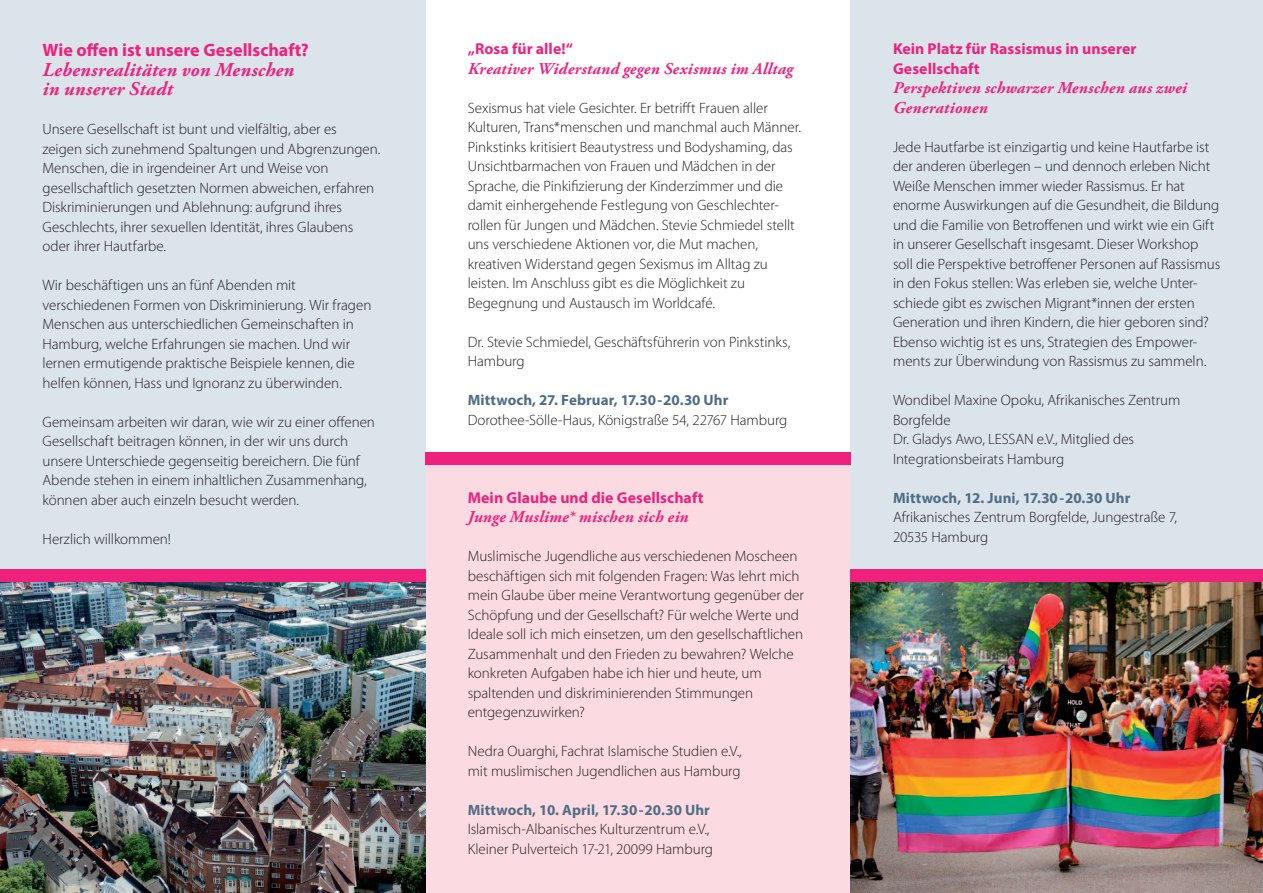
<style>
.page{position:relative;width:1263px;height:893px;background:#fff}
.page>*{position:absolute;margin:0;border:0;box-sizing:border-box;transform-origin:0 0}
.t1{font:italic 700 19.5px/19.5px "Adobe Garamond Pro";letter-spacing:.01em;color:#ee227d}
.t2{font:700 18px "Myriad Pro";color:#ee227d}
.t3{font:italic 700 16.5px/19.5px "Adobe Garamond Pro";letter-spacing:.015em;color:#ee227d}
.t4{font:700 15.75px/19.5px "Myriad Pro";letter-spacing:.005em;color:#ee227d}
.t5{font:300 15px/19.5px "Myriad Pro";letter-spacing:-.005em;color:#231f20}
.t6{font:700 15px "Myriad Pro";letter-spacing:.005em;color:#506d86}
</style>
<div class="page">
<div style="left:425px;top:464px;width:425px;height:429px;background:#fbdbe1"></div>
<div style="left:850px;top:0;width:413px;height:574px;background:#dbe3eb"></div>
<div style="left:0;top:0;width:425px;height:578px;background:#dbe3eb"></div>
<img style="left:0;top:582px;width:425px;height:311px">
<img style="left:850px;top:582px;width:413px;height:311px">
<div style="left:425px;top:452px;width:425px;height:13px;background:#ee227d"></div>
<div style="left:850px;top:569px;width:413px;height:13px;background:#ee227d"></div>
<div style="left:0;top:569px;width:425px;height:13px;background:#ee227d"></div>
<p class="t2" style="left:43px;top:38px;width:268px">Wie offen ist unsere Gesellschaft?</p>
<h1 class="t1" style="left:43px;top:60px;width:253px">Lebensrealitäten von Menschen in unserer Stadt</h1>
<p class="t5" style="left:43px;top:120px;width:339px">Unsere Gesellschaft ist bunt und vielfältig, aber es<br>zeigen sich zunehmend Spaltungen und Abgrenzungen.<br>Menschen, die in irgendeiner Art und Weise von gesellschaftlich gesetzten Normen abweichen, erfahren Diskriminierungen und Ablehnung: aufgrund ihres Geschlechts, ihrer sexuellen Identität, ihres Glaubens oder ihrer Hautfarbe.</p>
<p class="t5" style="left:43px;top:276px;width:330px">Wir beschäftigen uns an fünf Abenden mit verschiedenen Formen von Diskriminierung. Wir fragen Menschen aus unterschiedlichen Gemeinschaften in Hamburg, welche Erfahrungen sie machen. Und wir lernen ermutigende praktische Beispiele kennen, die helfen können, Hass und Ignoranz zu überwinden.</p>
<p class="t5" style="left:43px;top:412px;width:334px">Gemeinsam arbeiten wir daran, wie wir zu einer offenen Gesellschaft beitragen können, in der wir uns durch unsere Unterschiede gegenseitig bereichern. Die fünf Abende stehen in einem inhaltlichen Zusammenhang, können aber auch einzeln besucht werden.</p>
<p class="t5" style="left:43px;top:529px;width:130px">Herzlich willkommen!</p>
<p class="t4" style="left:468px;top:39px;width:107px">„Rosa für alle!“</p>
<p class="t3" style="left:468px;top:59px;width:327px">Kreativer Widerstand gegen Sexismus im Alltag</p>
<p class="t5" style="left:468px;top:98px;width:335px">Sexismus hat viele Gesichter. Er betrifft Frauen aller Kulturen, Trans*menschen und manchmal auch Männer.<br>Pinkstinks kritisiert Beautystress und Bodyshaming, das Unsichtbarmachen von Frauen und Mädchen in der Sprache, die Pinkifizierung der Kinderzimmer und die damit einhergehende Festlegung von Geschlechter&shy;rollen für Jungen und Mädchen. Stevie Schmiedel stellt uns verschiedene Aktionen vor, die Mut machen, kreativen Widerstand gegen Sexismus im Alltag zu leisten. Im Anschluss gibt es die Möglichkeit zu Begegnung und Austausch im Worldcafé.</p>
<p class="t5" style="left:468px;top:332px;width:324px">Dr. Stevie Schmiedel, Geschäftsführerin von Pinkstinks,<br>Hamburg</p>
<p class="t6" style="left:468px;top:390px;width:262px">Mittwoch, 27. Februar, 17.30-20.30 Uhr</p>
<p class="t5" style="left:468px;top:410px;width:321px">Dorothee-Sölle-Haus, Königstraße 54, 22767 Hamburg</p>
<p class="t4" style="left:468px;top:487px;width:237px">Mein Glaube und die Gesellschaft</p>
<p class="t3" style="left:468px;top:508px;width:222px">Junge Muslime* mischen sich ein</p>
<p class="t5" style="left:468px;top:547px;width:338px">Muslimische Jugendliche aus verschiedenen Moscheen beschäftigen sich mit folgenden Fragen: Was lehrt mich mein Glaube über meine Verantwortung gegenüber der Schöpfung und der Gesellschaft? Für welche Werte und Ideale soll ich mich einsetzen, um den gesellschaftlichen Zusammenhalt und den Frieden zu bewahren? Welche konkreten Aufgaben habe ich hier und heute, um spaltenden und diskriminierenden Stimmungen entgegenzuwirken?</p>
<p class="t5" style="left:468px;top:742px;width:276px">Nedra Ouarghi, Fachrat Islamische Studien e.V., mit muslimischen Jugendlichen aus Hamburg</p>
<p class="t6" style="left:468px;top:800px;width:244px">Mittwoch, 10. April, 17.30-20.30 Uhr</p>
<p class="t5" style="left:468px;top:820px;width:247px">Islamisch-Albanisches Kulturzentrum e.V.,<br>Kleiner Pulverteich 17-21, 20099 Hamburg</p>
<p class="t4" style="left:893px;top:39px;width:245px">Kein Platz für Rassismus in unserer<br>Gesellschaft</p>
<p class="t3" style="left:893px;top:79px;width:295px">Perspektiven schwarzer Menschen aus zwei<br>Generationen</p>
<p class="t5" style="left:893px;top:137px;width:329px">Jede Hautfarbe ist einzigartig und keine Hautfarbe ist der anderen überlegen – und dennoch erleben Nicht Weiße Menschen immer wieder Rassismus. Er hat enorme Auswirkungen auf die Gesundheit, die Bildung und die Familie von Betroffenen und wirkt wie ein Gift in unserer Gesellschaft insgesamt. Dieser Workshop soll die Perspektive betroffener Personen auf Rassismus in den Fokus stellen: Was erleben sie, welche Unter&shy;schiede gibt es zwischen Migrant*innen der ersten Generation und ihren Kindern, die hier geboren sind?<br>Ebenso wichtig ist es uns, Strategien des Empower&shy;ments zur Überwindung von Rassismus zu sammeln.</p>
<p class="t5" style="left:893px;top:391px;width:289px">Wondibel Maxine Opoku, Afrikanisches Zentrum<br>Borgfelde<br>Dr. Gladys Awo, LESSAN e.V., Mitglied des<br>Integrationsbeirats Hamburg</p>
<p class="t6" style="left:893px;top:488px;width:239px">Mittwoch, 12. Juni, 17.30-20.30 Uhr</p>
<p class="t5" style="left:893px;top:508px;width:285px">Afrikanisches Zentrum Borgfelde, Jungestraße 7,<br>20535 Hamburg</p>
</div>
